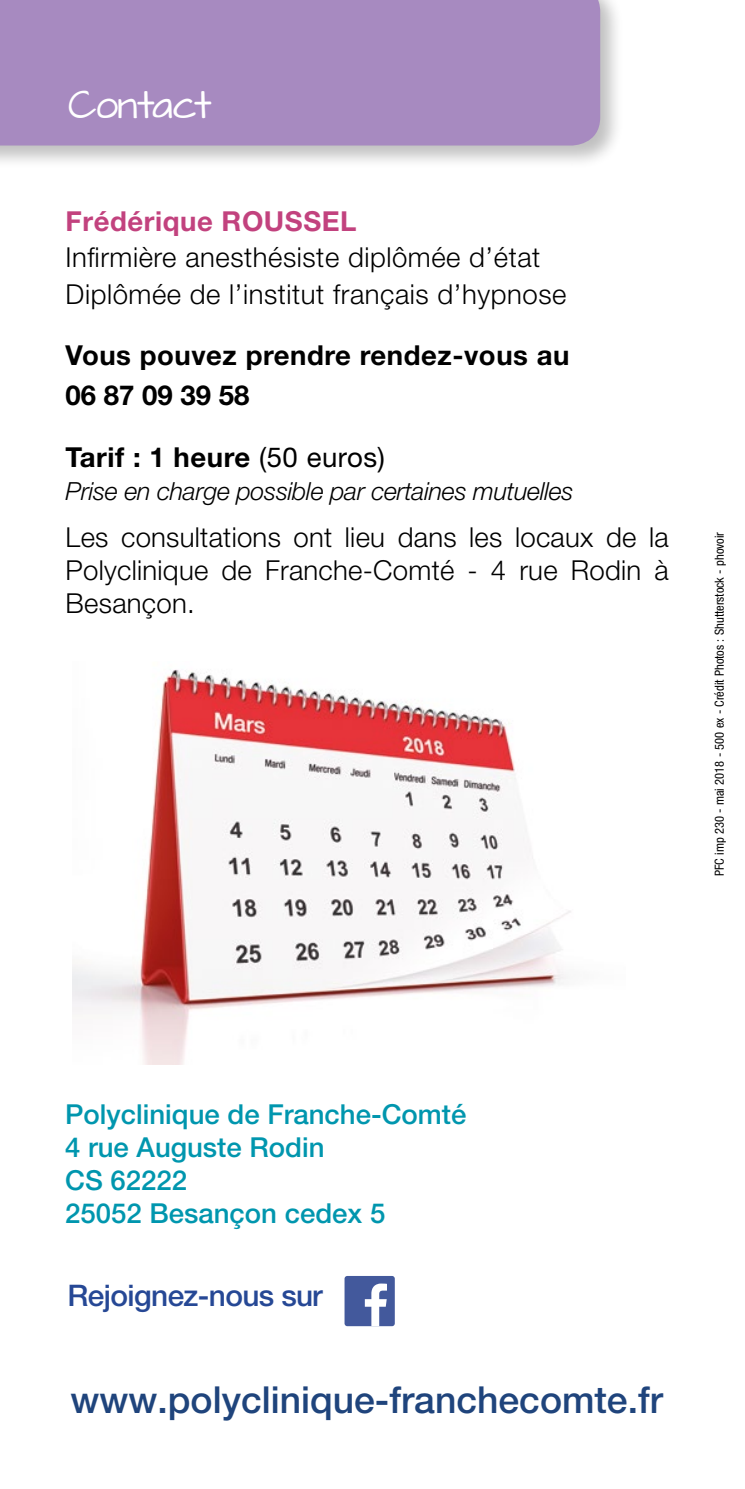
<style>
.page{position:relative;width:745px;height:1489px;background:#fff}
.page>*{position:absolute;margin:0;border:0;box-sizing:border-box;transform-origin:0 0}
.t1{font:500 37.25px "Helvetica Neue LT";color:#1f447c}
.t2{font:32.5px "Architects Daughter";color:#fff}
.t3{font:500 29.75px "Helvetica Neue";letter-spacing:-.02em;color:#264895}
.t4{font:300 27.5px/33px "Helvetica Neue";letter-spacing:.02em;color:#000}
.t5{font:500 27.5px/33px "Helvetica Neue";color:#0096ae}
.t6{font:700 27.5px/40px "Helvetica Neue";letter-spacing:.02em;color:#000}
.t7{font:700 27.5px "Helvetica Neue";letter-spacing:.02em;color:#c2427e}
.t8{font:italic 300 25px "Helvetica Neue";letter-spacing:-.01em;color:#000}
.t9{font:condensed 12.5px "Helvetica Neue";color:#000}
.s1{font-weight:400}
</style>
<div class="page">
<div style="left:0;top:0;width:624px;height:169px;background:#000;opacity:.25"></div>
<div style="left:0;top:0;width:599px;height:145px;background:#a78ac0"></div>
<img style="left:73px;top:669px;width:498px;height:395px">
<div style="left:344px;top:1275px;width:50px;height:50px;background:#43599c;border-radius:3px"></div>
<svg style="left:364px;top:1283px;width:23px;height:42px"></svg>
<p class="t2" style="left:68px;top:81px;width:145px">Contact</p>
<p class="t7" style="left:66px;top:204px;width:292px">Frédérique ROUSSEL</p>
<p class="t4" style="left:66px;top:239px;width:502px;line-height:36.5px">Infirmière anesthésiste diplômée d’état<br>Diplômée de l’institut français d’hypnose</p>
<p class="t6" style="left:66px;top:335px;width:505px">Vous pouvez prendre rendez-vous au<br>06 87 09 39 58</p>
<p class="t6" style="left:66px;top:436px;width:320px">Tarif : 1 heure <span class="s1">(50 euros)</span></p>
<p class="t8" style="left:66px;top:476px;width:509px">Prise en charge possible par certaines mutuelles</p>
<p class="t4" style="left:66px;top:520px;width:604px;text-align:justify">Les consultations ont lieu dans les locaux de la Polyclinique de Franche-Comté - 4 rue Rodin à Besançon.</p>
<p class="t9" style="left:711px;top:876px;width:346px;rotate:-90deg">PFC imp 230 - mai 2018 - 500 ex - Crédit Photos : Shutterstock - phovoir</p>
<p class="t5" style="left:65px;top:1097px;width:402px">Polyclinique de Franche-Comté<br>4 rue Auguste Rodin<br>CS 62222<br>25052 Besançon cedex 5</p>
<p class="t3" style="left:67px;top:1277px;width:256px">Rejoignez-nous sur</p>
<h1 class="t1" style="left:70px;top:1376px;width:593px">www.polyclinique-franchecomte.fr</h1>
</div>
